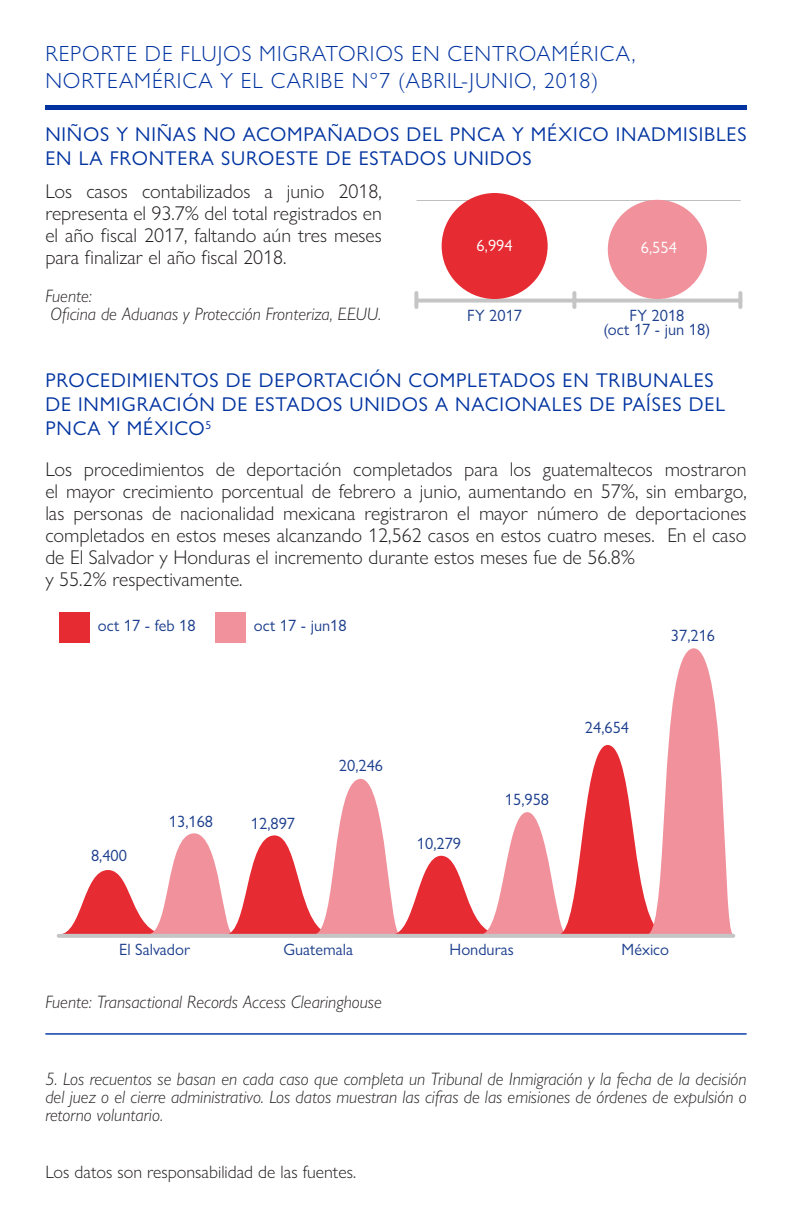
<style>
.page{position:relative;width:792px;height:1224px;background:#fff}
.page>*{position:absolute;margin:0;border:0;box-sizing:border-box;transform-origin:0 0}
.t1{font:300 22px/26.4px "Gill Sans Nova";letter-spacing:.04em;color:#0033a0}
.t2{font:300 20px/22px "Gill Sans Nova";color:#231f20;text-align:justify}
.t3{font:20px/24px "Gill Sans Nova";letter-spacing:.04em;color:#0033a0}
.t4{font:italic 300 18px/18px "Gill Sans Nova";color:#231f20;text-align:justify}
.t5{font:300 18px "Gill Sans Nova";color:#231f20}
.t6{font:16.4px/14px "Gill Sans Nova";color:#1c3e8d;text-align:center}
.t7{font:16.4px "Gill Sans Nova";color:#fff}
</style>
<div class="page">
<div style="left:45px;top:105px;width:702px;height:5px;background:#0033a0"></div>
<hr style="left:417px;top:200px;width:323px;height:1px;background:#4c4c4c">
<svg style="left:418px;top:299px;width:320px;height:4px"></svg>
<svg style="left:414px;top:293px;width:4px;height:14px"></svg>
<svg style="left:572px;top:293px;width:4px;height:14px"></svg>
<svg style="left:738px;top:293px;width:4px;height:14px"></svg>
<div style="left:442px;top:193px;width:106px;height:106px;background:#e62b32;border-radius:50%"></div>
<div style="left:608px;top:200px;width:99px;height:99px;background:#f1919c;border-radius:50%"></div>
<svg style="left:62px;top:648px;width:671px;height:286px"></svg>
<hr style="left:59px;top:934px;width:674px;height:4px;background:#c5c5c5">
<div style="left:59px;top:612px;width:31px;height:31px;background:#e62b32"></div>
<div style="left:215px;top:612px;width:31px;height:31px;background:#f1919c"></div>
<hr style="left:45px;top:1033px;width:702px;height:2px;background:#0033a0">
<p class="t1" style="left:45px;top:40px;width:592px">REPORTE DE FLUJOS MIGRATORIOS EN CENTROAMÉRICA,<br>NORTEAMÉRICA Y EL CARIBE N°7 (ABRIL-JUNIO, 2018)</p>
<p class="t3" style="left:45px;top:122px;width:703px">NIÑOS Y NIÑAS NO ACOMPAÑADOS DEL PNCA Y MÉXICO INADMISIBLES<br>EN LA FRONTERA SUROESTE DE ESTADOS UNIDOS</p>
<p class="t2" style="left:45px;top:180px;width:338px">Los casos contabilizados a junio 2018, representa el 93.7% del total registrados en el año fiscal 2017, faltando aún tres meses para finalizar el año fiscal 2018.</p>
<p class="t4" style="left:45px;top:287px;width:48px">Fuente:</p>
<p class="t4" style="left:50px;top:305px;width:333px">Oficina de Aduanas y Protección Fronteriza, EEUU.</p>
<p class="t7" style="left:477px;top:235px;width:37px">6,994</p>
<p class="t7" style="left:641px;top:237px;width:37px">6,554</p>
<p class="t6" style="left:467px;top:308px;width:56px">FY 2017</p>
<p class="t6" style="left:604px;top:308px;width:108px">FY 2018<br>(oct 17 - jun 18)</p>
<p class="t3" style="left:45px;top:368px;width:681px">PROCEDIMIENTOS DE DEPORTACIÓN COMPLETADOS EN TRIBUNALES<br>DE INMIGRACIÓN DE ESTADOS UNIDOS A NACIONALES DE PAÍSES DEL<br>PNCA Y MÉXICO<sup>5</sup></p>
<p class="t2" style="left:45px;top:458px;width:703px">Los procedimientos de deportación completados para los guatemaltecos mostraron el mayor crecimiento porcentual de febrero a junio, aumentando en 57%, sin embargo, las personas de nacionalidad mexicana registraron el mayor número de deportaciones completados en estos meses alcanzando 12,562 casos en estos cuatro meses. En el caso de El Salvador y Honduras el incremento durante estos meses fue de 56.8%</p>
<p class="t2" style="left:45px;top:568px;width:199px">y 55.2% respectivamente.</p>
<p class="t6" style="left:98px;top:618px;width:99px">oct 17 - feb 18</p>
<p class="t6" style="left:254px;top:618px;width:94px">oct 17 - jun18</p>
<p class="t6" style="left:91px;top:848px;width:37px">8,400</p>
<p class="t6" style="left:169px;top:814px;width:46px">13,168</p>
<p class="t6" style="left:251px;top:816px;width:46px">12,897</p>
<p class="t6" style="left:339px;top:758px;width:46px">20,246</p>
<p class="t6" style="left:417px;top:836px;width:46px">10,279</p>
<p class="t6" style="left:505px;top:792px;width:46px">15,958</p>
<p class="t6" style="left:585px;top:720px;width:46px">24,654</p>
<p class="t6" style="left:671px;top:628px;width:46px">37,216</p>
<p class="t6" style="left:119px;top:942px;width:72px">El Salvador</p>
<p class="t6" style="left:283px;top:942px;width:71px">Guatemala</p>
<p class="t6" style="left:450px;top:942px;width:66px">Honduras</p>
<p class="t6" style="left:622px;top:942px;width:49px">México</p>
<p class="t4" style="left:45px;top:993px;width:338px">Fuente: Transactional Records Access Clearinghouse</p>
<p class="t4" style="left:45px;top:1070px;width:703px">5. Los recuentos se basan en cada caso que completa un Tribunal de Inmigración y la fecha de la decisión del juez o el cierre administrativo. Los datos muestran las cifras de las emisiones de órdenes de expulsión o retorno voluntario.</p>
<p class="t5" style="left:45px;top:1161px;width:312px">Los datos son responsabilidad de las fuentes.</p>
</div>
